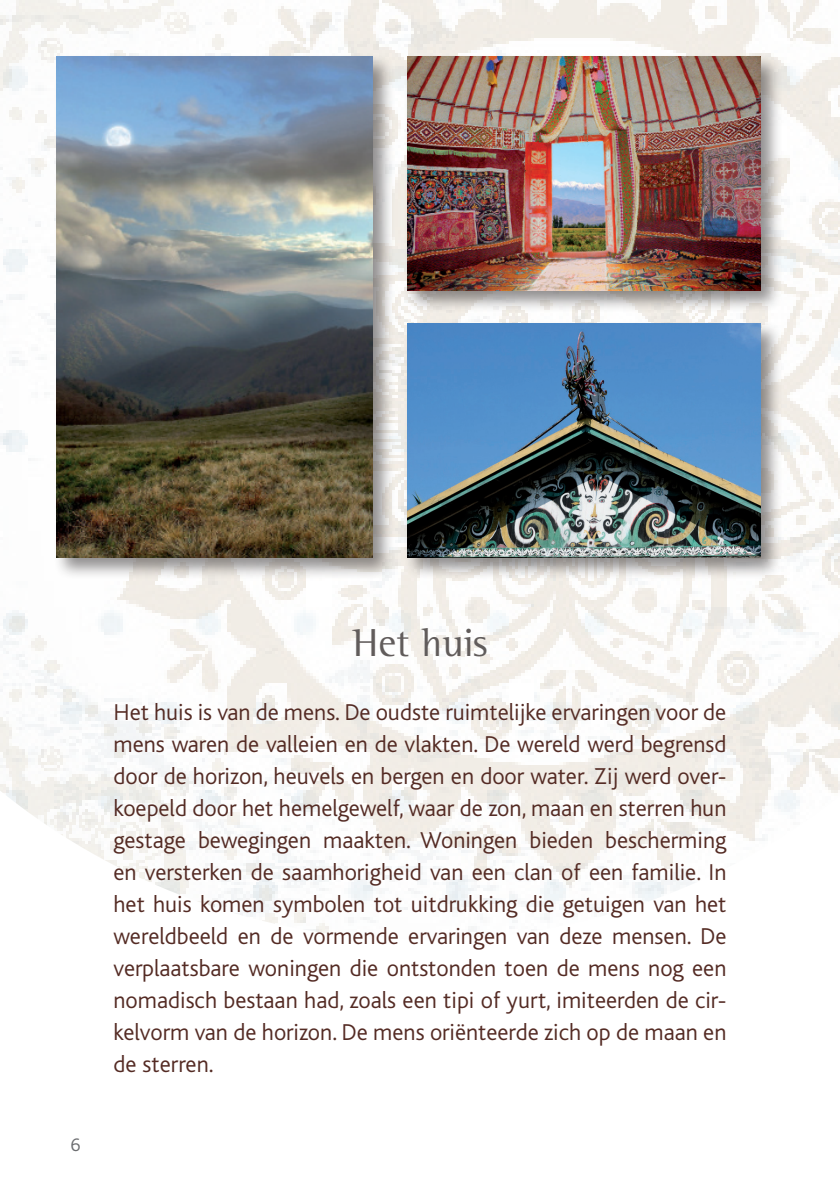
<style>
.page{position:relative;width:840px;height:1191px;background:#fff}
.page>*{position:absolute;margin:0;border:0;box-sizing:border-box;transform-origin:0 0}
.t1{font:40px "Rotis Semi Serif";color:#615c5b}
.t2{font:300 24px/32px "Bliss";color:#542b24;text-align:justify}
.t3{font:300 19px "Bliss";color:#6c6d70}
</style>
<div class="page">
<img style="left:0;top:0;width:839px;height:933px">
<div style="left:403px;top:53px;width:379px;height:260px;background:#231f20;opacity:.5"></div>
<img style="left:407px;top:57px;width:353px;height:233px">
<div style="left:403px;top:320px;width:379px;height:260px;background:#231f20;opacity:.5"></div>
<img style="left:407px;top:324px;width:353px;height:233px">
<div style="left:53px;top:53px;width:341px;height:527px;background:#231f20;opacity:.5"></div>
<img style="left:57px;top:57px;width:315px;height:500px">
<p class="t3" style="left:71px;top:1134px;width:11px">6</p>
<h1 class="t1" style="left:352px;top:619px;width:136px">Het huis</h1>
<p class="t2" style="left:113px;top:696px;width:614px">Het huis is van de mens. De oudste ruimtelijke ervaringen voor de mens waren de valleien en de vlakten. De wereld werd begrensd door de horizon, heuvels en bergen en door water. Zij werd over&shy;koepeld door het hemelgewelf, waar de zon, maan en sterren hun gestage bewegingen maakten. Woningen bieden bescherming en versterken de saamhorigheid van een clan of een familie. In het huis komen symbolen tot uitdrukking die getuigen van het wereldbeeld en de vormende ervaringen van deze mensen. De verplaatsbare woningen die ontstonden toen de mens nog een nomadisch bestaan had, zoals een tipi of yurt, imiteerden de cir&shy;kelvorm van de horizon. De mens oriënteerde zich op de maan en de sterren.</p>
</div>
